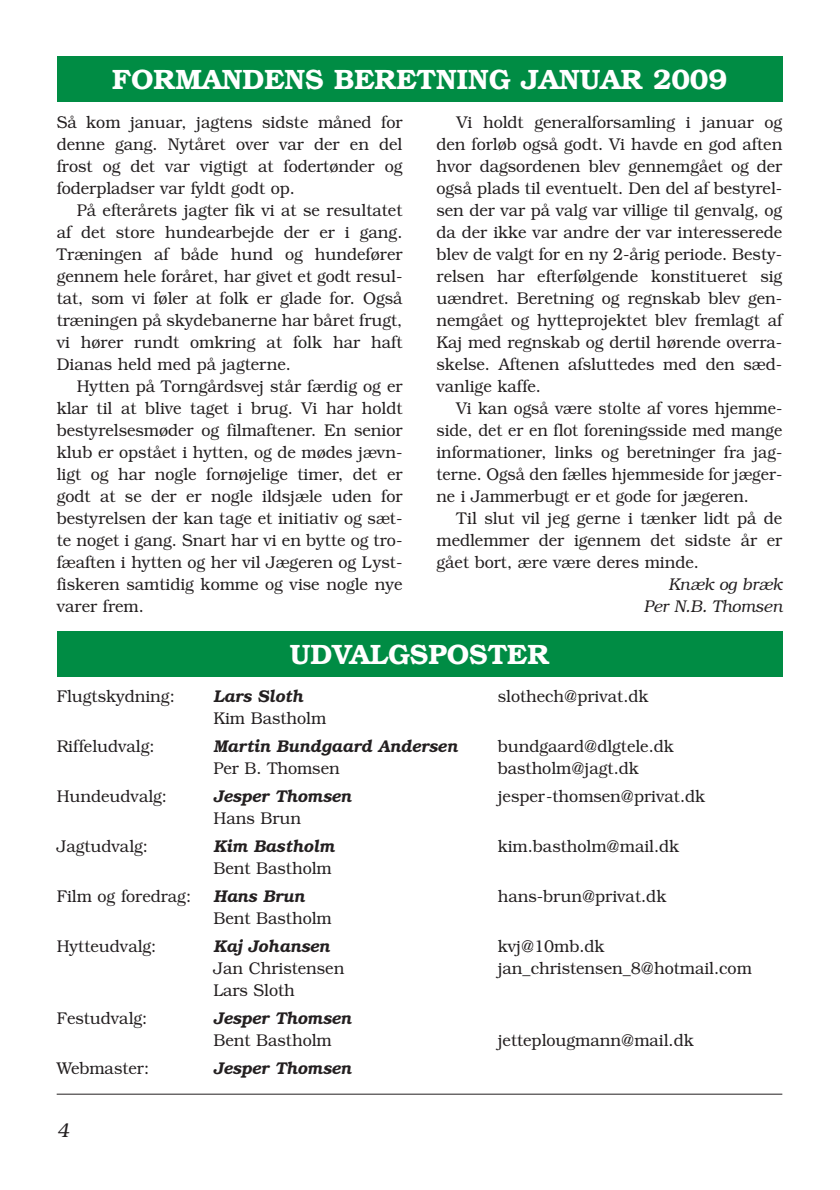
<style>
.page{position:relative;width:840px;height:1190px;background:#fff}
.page>*{position:absolute;margin:0;border:0;box-sizing:border-box;transform-origin:0 0}
.t1{font:600 28px "Bookman";color:#fff}
.t2{font:italic 300 20px "Bookman";color:#231f20}
.t3{font:300 17px/22px "Bookman";color:#231f20;text-align:justify;scale:.95 1}
.t4{font:300 17px/22px "Bookman";color:#231f20;text-align:justify;scale:.93 1}
.t5{font:italic 600 17px "Bookman";color:#231f20;scale:.95 1}
.t6{font:italic 300 17px/22px "Bookman";color:#231f20;text-align:right;scale:.95 1}
</style>
<div class="page">
<div style="left:57px;top:57px;width:725px;height:45px;background:#008c44"></div>
<div style="left:57px;top:631px;width:725px;height:46px;background:#008c44"></div>
<hr style="left:57px;top:1094px;width:725px;height:1px;background:#231f20">
<h1 class="t1" style="left:112px;top:69px;width:616px">FORMANDENS BERETNING JANUAR 2009</h1>
<p class="t3" style="left:57px;top:113px;width:366px">Så kom januar, jagtens sidste måned for denne gang. Nytåret over var der en del frost og det var vigtigt at fodertønder og foderpladser var fyldt godt op.</p>
<p class="t3" style="left:57px;top:201px;width:366px;text-indent:20px">På efterårets jagter fik vi at se resultatet af det store hundearbejde der er i gang.<br>Træningen af både hund og hundefører gennem hele foråret, har givet et godt resul&shy;tat, som vi føler at folk er glade for. Også træningen på skydebanerne har båret frugt, vi hører rundt omkring at folk har haft Dianas held med på jagterne.</p>
<p class="t3" style="left:57px;top:377px;width:366px;text-indent:20px">Hytten på Torngårdsvej står færdig og er klar til at blive taget i brug. Vi har holdt bestyrelsesmøder og filmaftener. En senior klub er opstået i hytten, og de mødes jævn&shy;ligt og har nogle fornøjelige timer, det er godt at se der er nogle ildsjæle uden for bestyrelsen der kan tage et initiativ og sæt&shy;te noget i gang. Snart har vi en bytte og tro&shy;fæaften i hytten og her vil Jægeren og Lyst&shy;fiskeren samtidig komme og vise nogle nye varer frem.</p>
<p class="t3" style="left:437px;top:113px;width:366px;text-indent:20px">Vi holdt generalforsamling i januar og den forløb også godt. Vi havde en god aften hvor dagsordenen blev gennemgået og der også plads til eventuelt. Den del af bestyrel&shy;sen der var på valg var villige til genvalg, og da der ikke var andre der var interesserede blev de valgt for en ny 2-årig periode. Besty&shy;relsen har efterfølgende konstitueret sig uændret. Beretning og regnskab blev gen&shy;nemgået og hytteprojektet blev fremlagt af Kaj med regnskab og dertil hørende overra&shy;skelse. Aftenen afsluttedes med den sæd&shy;vanlige kaffe.</p>
<p class="t4" style="left:437px;top:399px;width:373px;text-indent:20px">Vi kan også være stolte af vores hjemme&shy;side, det er en flot foreningsside med mange informationer, links og beretninger fra jag&shy;terne. Også den fælles hjemmeside for jæger&shy;ne i Jammerbugt er et gode for jægeren.</p>
<p class="t3" style="left:437px;top:509px;width:366px;text-indent:20px">Til slut vil jeg gerne i tænker lidt på de medlemmer der igennem det sidste år er gået bort, ære være deres minde.</p>
<p class="t6" style="left:644px;top:574px;width:147px">Knæk og bræk<br>Per N.B. Thomsen</p>
<h1 class="t1" style="left:290px;top:643px;width:261px">UDVALGSPOSTER</h1>
<p class="t3" style="left:57px;top:687px;width:126px">Flugtskydning:</p>
<p class="t5" style="left:213px;top:690px;width:96px">Lars Sloth</p>
<p class="t3" style="left:498px;top:687px;width:160px">slothech@privat.dk</p>
<p class="t3" style="left:213px;top:709px;width:120px">Kim Bastholm</p>
<p class="t3" style="left:57px;top:737px;width:105px">Riffeludvalg:</p>
<p class="t5" style="left:213px;top:740px;width:259px">Martin Bundgaard Andersen</p>
<p class="t3" style="left:498px;top:737px;width:187px">bundgaard@dlgtele.dk</p>
<p class="t3" style="left:213px;top:759px;width:134px">Per B. Thomsen</p>
<p class="t3" style="left:498px;top:759px;width:150px">bastholm@jagt.dk</p>
<p class="t3" style="left:57px;top:787px;width:118px">Hundeudvalg:</p>
<p class="t5" style="left:213px;top:790px;width:147px">Jesper Thomsen</p>
<p class="t3" style="left:498px;top:787px;width:220px">jesper-thomsen@privat.dk</p>
<p class="t3" style="left:213px;top:809px;width:94px">Hans Brun</p>
<p class="t3" style="left:57px;top:837px;width:98px">Jagtudvalg:</p>
<p class="t5" style="left:213px;top:840px;width:129px">Kim Bastholm</p>
<p class="t3" style="left:498px;top:837px;width:193px">kim.bastholm@mail.dk</p>
<p class="t3" style="left:213px;top:859px;width:126px">Bent Bastholm</p>
<p class="t3" style="left:57px;top:887px;width:143px">Film og foredrag:</p>
<p class="t5" style="left:213px;top:890px;width:98px">Hans Brun</p>
<p class="t3" style="left:498px;top:887px;width:179px">hans-brun@privat.dk</p>
<p class="t3" style="left:213px;top:909px;width:126px">Bent Bastholm</p>
<p class="t3" style="left:57px;top:937px;width:107px">Hytteudvalg:</p>
<p class="t5" style="left:213px;top:940px;width:124px">Kaj Johansen</p>
<p class="t3" style="left:498px;top:937px;width:114px">kvj@10mb.dk</p>
<p class="t3" style="left:213px;top:959px;width:139px">Jan Christensen</p>
<p class="t3" style="left:498px;top:959px;width:269px">jan_christensen_8@hotmail.com</p>
<p class="t3" style="left:213px;top:981px;width:87px">Lars Sloth</p>
<p class="t3" style="left:57px;top:1009px;width:97px">Festudvalg:</p>
<p class="t5" style="left:213px;top:1012px;width:147px">Jesper Thomsen</p>
<p class="t3" style="left:213px;top:1031px;width:126px">Bent Bastholm</p>
<p class="t3" style="left:498px;top:1031px;width:208px">jetteplougmann@mail.dk</p>
<p class="t3" style="left:57px;top:1059px;width:99px">Webmaster:</p>
<p class="t5" style="left:213px;top:1062px;width:147px">Jesper Thomsen</p>
<p class="t2" style="left:57px;top:1123px;width:14px">4</p>
</div>
